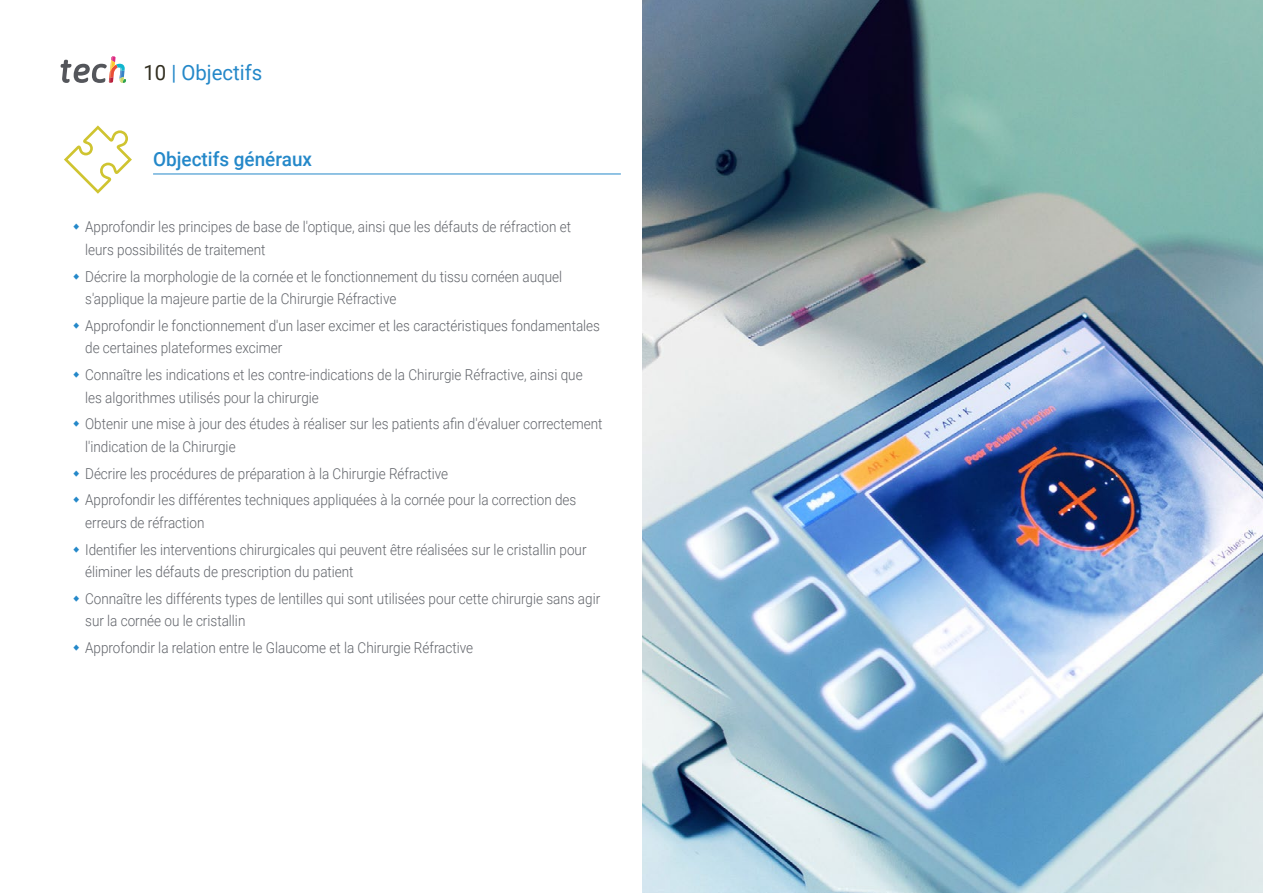
<style>
.page{position:relative;width:1263px;height:893px;background:#fff}
.page>*{position:absolute;margin:0;border:0;box-sizing:border-box;transform-origin:0 0}
.t1{font:21px "Roboto";color:#2488c9}
.t2{font:500 19.5px "Roboto";color:#2488c9}
.t3{font:300 15px/22.5px "Roboto";color:#61646a;scale:.9 1}
.s1{color:#312e20}
</style>
<div class="page">
<img style="left:642px;top:0;width:621px;height:893px">
<svg style="left:61px;top:56px;width:65px;height:27px"></svg>
<svg style="left:64px;top:125px;width:68px;height:69px"></svg>
<hr style="left:153px;top:174px;width:468px;height:1px;background:#2488c9">
<h1 class="t1" style="left:144px;top:57px;width:120px"><span class="s1">10</span> | Objectifs</h1>
<h2 class="t2" style="left:153px;top:145px;width:160px">Objectifs généraux</h2>
<p class="t3" style="left:85px;top:215px;width:541px">Approfondir les principes de base de l'optique, ainsi que les défauts de réfraction et leurs possibilités de traitement</p>
<p class="t3" style="left:85px;top:264px;width:531px">Décrire la morphologie de la cornée et le fonctionnement du tissu cornéen auquel s'applique la majeure partie de la Chirurgie Réfractive</p>
<p class="t3" style="left:85px;top:314px;width:574px">Approfondir le fonctionnement d'un laser excimer et les caractéristiques fondamentales de certaines plateformes excimer</p>
<p class="t3" style="left:85px;top:363px;width:554px">Connaître les indications et les contre-indications de la Chirurgie Réfractive, ainsi que les algorithmes utilisés pour la chirurgie</p>
<p class="t3" style="left:85px;top:412px;width:576px">Obtenir une mise à jour des études à réaliser sur les patients afin d'évaluer correctement l'indication de la Chirurgie</p>
<p class="t3" style="left:85px;top:459px;width:547px;line-height:26.7px">Décrire les procédures de préparation à la Chirurgie Réfractive<br>Approfondir les différentes techniques appliquées à la cornée pour la correction des</p>
<p class="t3" style="left:85px;top:509px;width:559px;line-height:26.7px">erreurs de réfraction<br>Identifier les interventions chirurgicales qui peuvent être réalisées sur le cristallin pour</p>
<p class="t3" style="left:85px;top:558px;width:574px;line-height:26.7px">éliminer les défauts de prescription du patient<br>Connaître les différents types de lentilles qui sont utilisées pour cette chirurgie sans agir</p>
<p class="t3" style="left:85px;top:607px;width:433px;line-height:26.7px">sur la cornée ou le cristallin<br>Approfondir la relation entre le Glaucome et la Chirurgie Réfractive</p>
</div>
